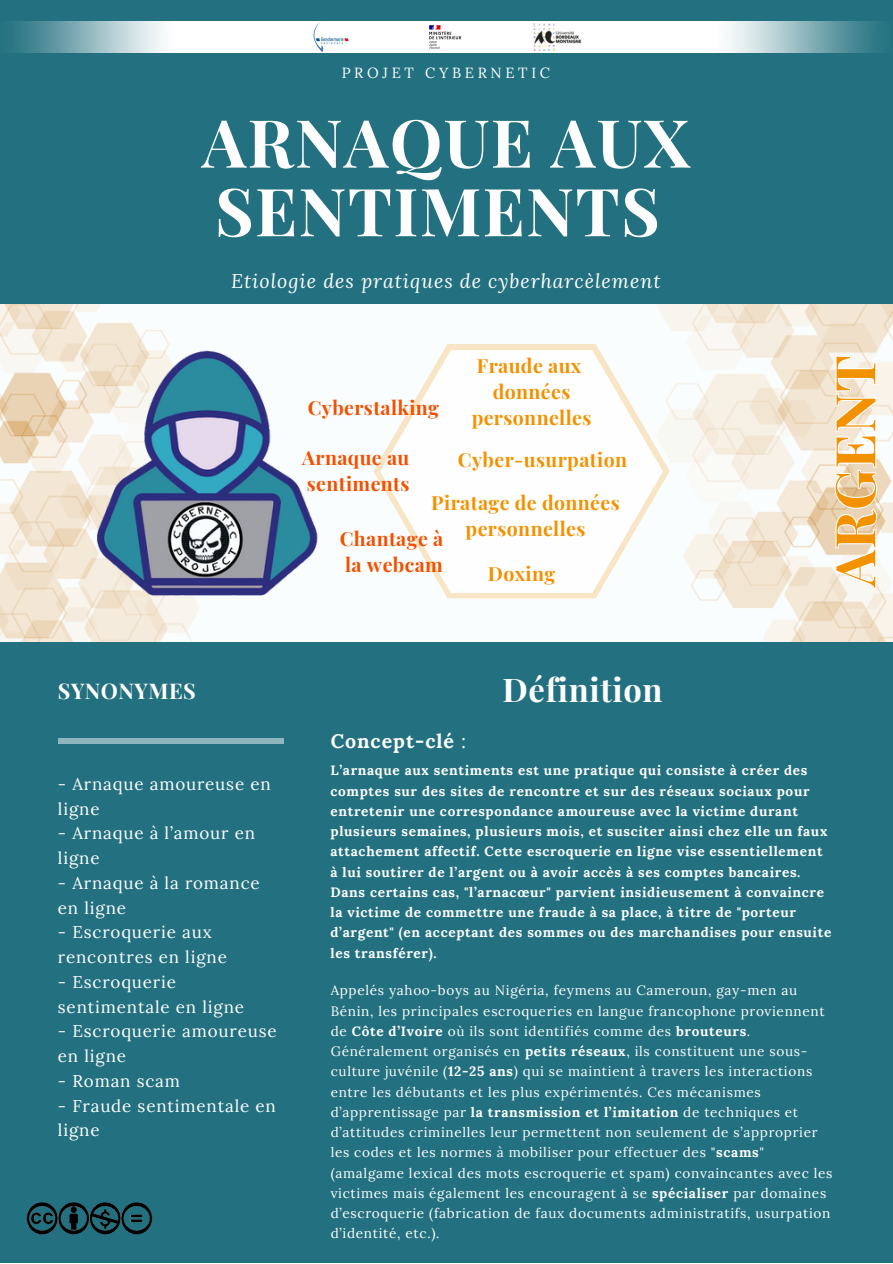
<style>
.page{position:relative;width:893px;height:1264px;background:#fff}
.page>*{position:absolute;margin:0;border:0;box-sizing:border-box;transform-origin:0 0}
.t1{font:700 66.45px/68.6px "Playfair Display";letter-spacing:.02em;color:#fefefe}
.t2{font:700 54.9px "Playfair Display";color:#f39200}
.t3{font:700 32.7px "Playfair Display";letter-spacing:.02em;color:#fefefe}
.t4{font:700 21.6px "Playfair Display";letter-spacing:.02em;color:#fefefe}
.t5{font:italic 19.65px "Lora";letter-spacing:.05em;color:#fefefe}
.t6{font:700 19.65px "Lora";letter-spacing:.05em;color:#fefefe}
.t7{font:700 19.5px/26px "Playfair Display";letter-spacing:.02em;color:#f39200;text-align:center}
.t8{font:700 19.5px "Playfair Display";letter-spacing:.02em;color:#f35000}
.t9{font:16.95px/24.8px "Lora";letter-spacing:.05em;color:#fefefe}
.t10{font:14.7px "Lora";letter-spacing:.25em;color:#fefefe}
.t11{font:13.5px/20.2px "Lora";letter-spacing:.05em;color:#fefefe}
.t12{font:700 13.5px/20.2px "Lora";letter-spacing:.05em;color:#fefefe}
.s1{font-weight:400}
.s2{font-weight:700}
</style>
<div class="page">
<div style="left:0;top:0;width:892px;height:1262px;background:#237180"></div>
<div style="left:58px;top:738px;width:226px;height:5px;background:#8fb6be"></div>
<img style="left:12px;top:21px;width:867px;height:32px">
<img style="left:531px;top:21px;width:52px;height:32px">
<img style="left:425px;top:21px;width:40px;height:32px">
<img style="left:311px;top:21px;width:39px;height:32px">
<img style="left:26px;top:1202px;width:127px;height:33px">
<img style="left:0;top:305px;width:892px;height:336px">
<svg style="left:832px;top:354px;width:46px;height:236px;background:#f4e9db"></svg>
<svg style="left:373px;top:344px;width:296px;height:254px;background:#f9f5ec"></svg>
<div style="left:380px;top:350px;width:283px;height:243px;background:#fefefe"></div>
<img style="left:89px;top:340px;width:242px;height:268px">
<p class="t10" style="left:342px;top:63px;width:210px">PROJET CYBERNETIC</p>
<p class="t1" style="left:202px;top:106px;width:489px">ARNAQUE AUX<br>SENTIMENTS</p>
<p class="t5" style="left:231px;top:267px;width:431px">Etiologie des pratiques de cyberharcèlement</p>
<p class="t7" style="left:474px;top:352px;width:115px">Fraudes aux</p>
<p class="t2" style="left:815px;top:587px;width:233px;rotate:-90deg">ARGENT</p>
<p class="t7" style="left:477px;top:352px;width:106px">Fraude aux</p>
<p class="t7" style="left:471px;top:378px;width:121px">données personnelles</p>
<p class="t8" style="left:308px;top:394px;width:133px">Cyberstalking</p>
<p class="t8" style="left:302px;top:444px;width:109px">Arnaque au</p>
<p class="t8" style="left:307px;top:470px;width:104px">sentiments</p>
<p class="t7" style="left:458px;top:446px;width:171px">Cyber-usurpation</p>
<p class="t7" style="left:431px;top:488px;width:190px">Piratage de données personnelles</p>
<p class="t8" style="left:340px;top:525px;width:105px">Chantage à</p>
<p class="t8" style="left:345px;top:550px;width:99px">la webcam</p>
<p class="t7" style="left:488px;top:560px;width:69px">Doxing</p>
<p class="t4" style="left:58px;top:675px;width:139px">SYNONYMES</p>
<p class="t9" style="left:58px;top:771px;width:214px">- Arnaque amoureuse en ligne</p>
<p class="t9" style="left:58px;top:820px;width:199px">- Arnaque à l’amour en ligne</p>
<p class="t9" style="left:58px;top:870px;width:203px">- Arnaque à la romance en ligne</p>
<p class="t9" style="left:58px;top:919px;width:170px">- Escroquerie aux rencontres en ligne</p>
<p class="t9" style="left:58px;top:969px;width:187px">- Escroquerie sentimentale en ligne</p>
<p class="t9" style="left:58px;top:1018px;width:220px">- Escroquerie amoureuse en ligne</p>
<p class="t9" style="left:58px;top:1068px;width:124px">- Roman scam</p>
<p class="t9" style="left:58px;top:1092px;width:219px">- Fraude sentimentale en ligne</p>
<p class="t3" style="left:502px;top:667px;width:162px">Définition</p>
<p class="t6" style="left:330px;top:728px;width:137px">Concept-clé <span class="s1">:</span></p>
<p class="t12" style="left:330px;top:760px;width:502px">L’arnaque aux sentiments est une pratique qui consiste à créer des comptes sur des sites de rencontre et sur des réseaux sociaux pour entretenir une correspondance amoureuse avec la victime durant plusieurs semaines, plusieurs mois, et susciter ainsi chez elle un faux attachement affectif. Cette escroquerie en ligne vise essentiellement à lui soutirer de l’argent ou à avoir accès à ses comptes bancaires.<br>Dans certains cas, "l’arnacœur" parvient insidieusement à convaincre la victime de commettre une fraude à sa place, à titre de "porteur d’argent" (en acceptant des sommes ou des marchandises pour ensuite les transférer).</p>
<p class="t11" style="left:330px;top:980px;width:503px">Appelés yahoo-boys au Nigéria, feymens au Cameroun, gay-men au Bénin, les principales escroqueries en langue francophone proviennent de <span class="s2">Côte d’Ivoire</span> où ils sont identifiés comme des <span class="s2">brouteurs</span>.<br>Généralement organisés en <span class="s2">petits réseaux</span>, ils constituent une sous&shy;culture juvénile (<span class="s2">12-25 ans</span>) qui se maintient à travers les interactions entre les débutants et les plus expérimentés. Ces mécanismes d’apprentissage par <span class="s2">la transmission et l’imitation</span> de techniques et d’attitudes criminelles leur permettent non seulement de s’approprier les codes et les normes à mobiliser pour effectuer des "<span class="s2">scams</span>" (amalgame lexical des mots escroquerie et spam) convaincantes avec les victimes mais également les encouragent à se <span class="s2">spécialiser</span> par domaines d’escroquerie (fabrication de faux documents administratifs, usurpation d’identité, etc.).</p>
</div>
